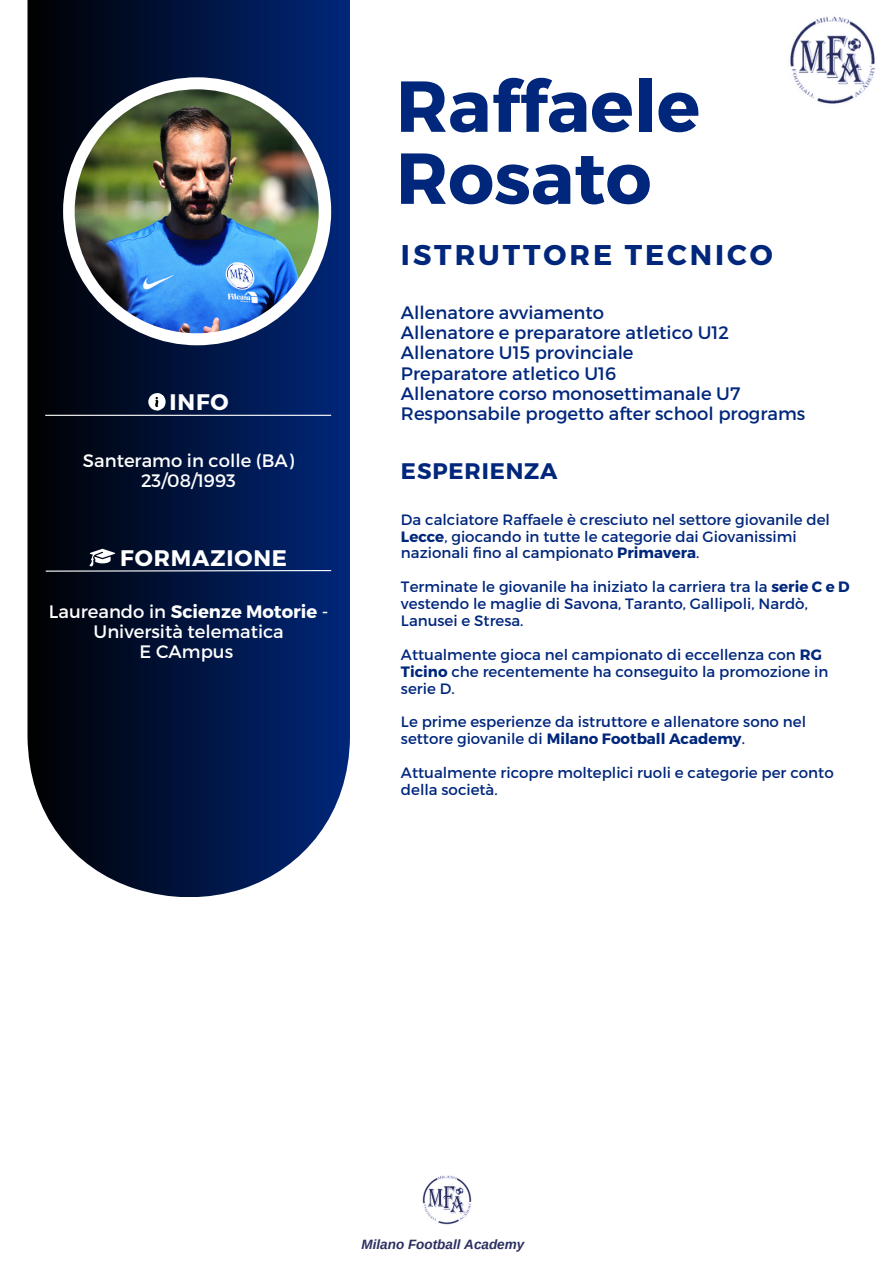
<style>
.page{position:relative;width:894px;height:1264px;background:#fff}
.page>*{position:absolute;margin:0;border:0;box-sizing:border-box;transform-origin:0 0}
.t1{font:700 72px/72px "Montserrat";color:#00277c}
.t2{font:700 28.5px "Montserrat";letter-spacing:.105em;color:#00277c}
.t3{font:700 22.5px "Montserrat";letter-spacing:.04em;color:#fff}
.t4{font:700 22.5px "Montserrat";letter-spacing:.04em;color:#00277c}
.t5{font:18px/20.2px "Montserrat";color:#00277c}
.t6{font:18px/20.2px "Montserrat";color:#fff;text-align:center}
.t7{font:15px/16.8px "Montserrat";color:#00277c}
.t8{font:italic 700 13.5px "Arimo";color:#2b2f60}
.s1{font-weight:700}
</style>
<div class="page">
<svg style="left:27px;top:0;width:323px;height:896px;background:#0c1e46"></svg>
<div style="left:63px;top:77px;width:268px;height:268px;background:#fff;border-radius:50%"></div>
<img style="left:75px;top:89px;width:243px;height:244px;border-radius:50%">
<img style="left:790px;top:16px;width:85px;height:88px">
<img style="left:422px;top:1175px;width:50px;height:50px">
<svg style="left:148px;top:393px;width:17px;height:17px"></svg>
<hr style="left:45px;top:415px;width:286px;height:1px;background:#fff">
<svg style="left:45px;top:549px;width:287px;height:23px;background:#14264d"></svg>
<p class="t3" style="left:169px;top:387px;width:61px">INFO</p>
<p class="t6" style="left:83px;top:449px;width:212px">Santeramo in colle (BA)<br>23/08/1993</p>
<h4 class="t3" style="left:120px;top:543px;width:168px">FORMAZIONE</h4>
<p class="t6" style="left:49px;top:600px;width:281px">Laureando in <span class="s1">Scienze Motorie</span> -<br>Università telematica<br>E CAmpus</p>
<p class="t1" style="left:396px;top:67px;width:305px">Raffaele<br>Rosato</p>
<h4 class="t2" style="left:401px;top:236px;width:373px">ISTRUTTORE TECNICO</h4>
<h1 class="t5" style="left:401px;top:301px;width:406px">Allenatore avviamento<br>Allenatore e preparatore atletico U12<br>Allenatore U15 provinciale<br>Preparatore atletico U16<br>Allenatore corso monosettimanale U7<br>Responsabile progetto after school programs</h1>
<p class="t4" style="left:401px;top:456px;width:158px">ESPERIENZA</p>
<h2 class="t7" style="left:401px;top:510px;width:430px">Da calciatore Raffaele è cresciuto nel settore giovanile del<br><span class="s1">Lecce</span>, giocando in tutte le categorie dai Giovanissimi nazionali fino al campionato <span class="s1">Primavera</span>.</h2>
<h4 class="t7" style="left:401px;top:577px;width:450px">Terminate le giovanile ha iniziato la carriera tra la <span class="s1">serie C e D </span>vestendo le maglie di Savona, Taranto, Gallipoli, Nardò,<br>Lanusei e Stresa.</h4>
<h3 class="t7" style="left:401px;top:645px;width:429px">Attualmente gioca nel campionato di eccellenza con <span class="s1">RG<br>Ticino</span> che recentemente ha conseguito la promozione in serie D.</h3>
<p class="t7" style="left:401px;top:712px;width:406px">Le prime esperienze da istruttore e allenatore sono nel settore giovanile di <span class="s1">Milano Football Academy</span>.</p>
<p class="t7" style="left:401px;top:763px;width:434px">Attualmente ricopre molteplici ruoli e categorie per conto della società.</p>
<h3 class="t8" style="left:361px;top:1236px;width:164px">Milano Football Academy</h3>
</div>
